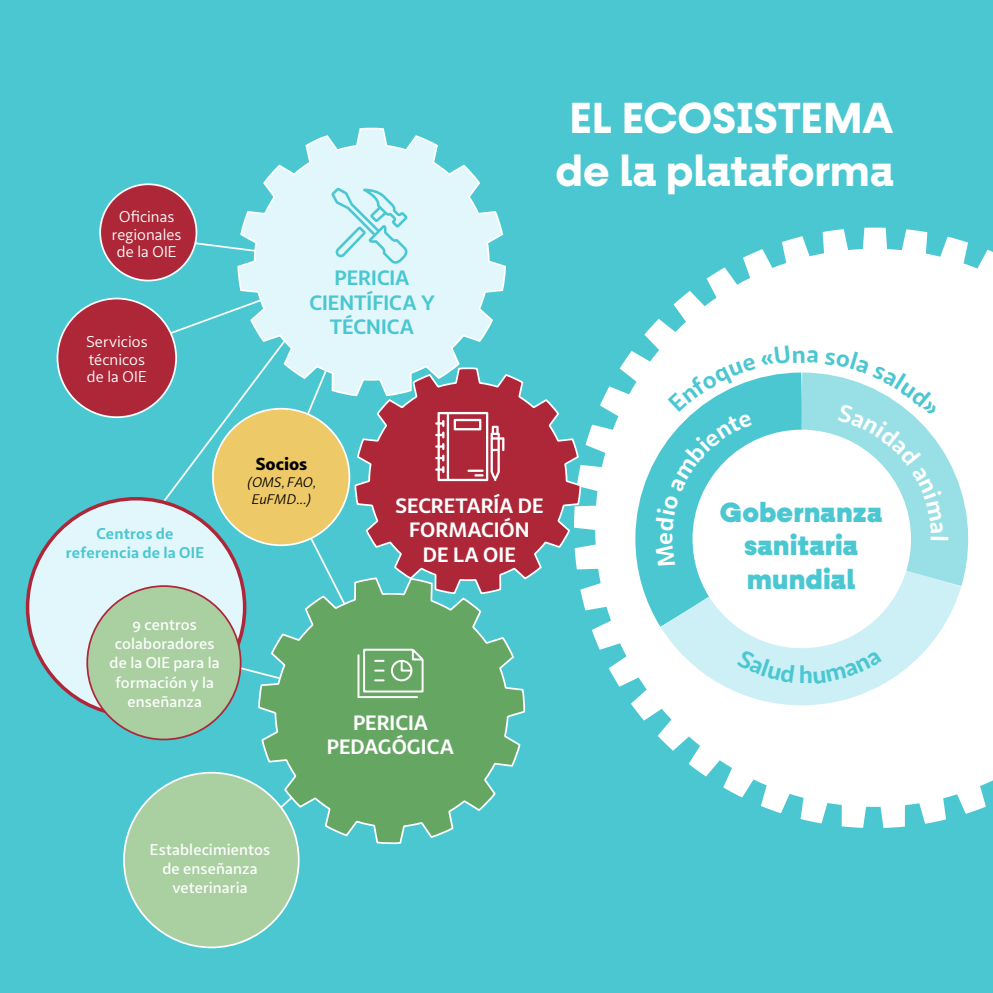
<style>
.page{position:relative;width:993px;height:993px;background:#fff}
.page>*{position:absolute;margin:0;border:0;box-sizing:border-box;transform-origin:0 0}
.t1{font:700 43.75px/52.5px "Fractul";color:#fff;text-align:center}
.t2{font:900 28px/33.6px "Fractul";letter-spacing:.005em;color:#4ac7d1;text-align:center}
.t3{font:700 24.5px "Sana Sans";color:#fff}
.t4{font:700 24.5px "Sana Sans";color:#4ac7d1}
.t5{font:700 21px/24.5px "Sana Sans";color:#fff;text-align:center}
.t6{font:700 21px/24.5px "Sana Sans";color:#4ac7d1;text-align:center}
.t7{font:900 17.5px "Sana Sans";letter-spacing:-.01em;color:#000}
.t8{font:500 15.75px/19.2px "Sana Sans";letter-spacing:.005em;color:#fff;text-align:center}
.t9{font:15.75px/17.5px "Sana Sans";letter-spacing:.005em;color:#fff}
.t10{font:700 15.75px/19.2px "Sana Sans";letter-spacing:.01em;color:#4ac7d1;text-align:center}
.t11{font:italic 14px/16.8px "Sana Sans";letter-spacing:-.02em;color:#000}
</style>
<div class="page">
<div style="left:0;top:0;width:992px;height:992px;background:#4ac7d1"></div>
<svg style="left:581px;top:227px;width:411px;height:600px;fill:#fff"></svg>
<div style="left:28px;top:498px;width:216px;height:217px;background:#e1f7fb;border-radius:50%"></div>
<svg style="left:606px;top:344px;width:138px;height:163px"></svg>
<svg style="left:606px;top:507px;width:386px;height:226px"></svg>
<svg style="left:744px;top:344px;width:248px;height:305px;background:#edf9fb"></svg>
<div style="left:124px;top:772px;width:174px;height:175px;background:#aad0a2;border-radius:50%"></div>
<div style="left:57px;top:298px;width:119px;height:119px;background:#ad2738;border-radius:50%"></div>
<div style="left:100px;top:184px;width:96px;height:96px;background:#ad2738;border-radius:50%"></div>
<div style="left:99px;top:183px;width:98px;height:98px;border:2px solid #fff;border-radius:50%"></div>
<svg style="left:193px;top:241px;width:43px;height:12px"></svg>
<svg style="left:161px;top:308px;width:172px;height:195px"></svg>
<svg style="left:239px;top:658px;width:18px;height:24px"></svg>
<svg style="left:236px;top:127px;width:270px;height:270px"></svg>
<svg style="left:331px;top:187px;width:76px;height:77px;background:#c2edf2"></svg>
<svg style="left:353px;top:366px;width:229px;height:229px"></svg>
<svg style="left:435px;top:412px;width:69px;height:69px;background:#c3636f"></svg>
<svg style="left:305px;top:529px;width:26px;height:47px"></svg>
<div style="left:213px;top:408px;width:136px;height:137px;background:#edc967;border-radius:50%"></div>
<svg style="left:257px;top:576px;width:268px;height:268px"></svg>
<svg style="left:357px;top:639px;width:66px;height:58px;background:#83b781"></svg>
<div style="left:87px;top:586px;width:153px;height:153px;background:#aad0a2;border-radius:50%"></div>
<svg style="left:655px;top:545px;width:20px;height:22px"></svg>
<div style="left:736px;top:649px;width:58px;height:33px;background:#ccf0f5"></div>
<div style="left:813px;top:650px;width:68px;height:33px;background:#ccf0f5"></div>
<svg style="left:654px;top:346px;width:163px;height:184px"></svg>
<svg style="left:824px;top:351px;width:124px;height:189px;background:#d2f1f4"></svg>
<p class="t9" style="left:112px;top:208px;width:71px;text-align:center">Oficinas regionales de la OIE</p>
<p class="t9" style="left:86px;top:333px;width:63px">Servicios técnicos de la OIE</p>
<h3 class="t6" style="left:309px;top:265px;width:127px">PERICIA<br>CIENTÍFICA Y<br>TÉCNICA</h3>
<h1 class="t1" style="left:555px;top:92px;width:339px">EL ECOSISTEMA de la plataforma</h1>
<p class="t10" style="left:66px;top:523px;width:140px">Centros de referencia de la OIE</p>
<p class="t8" style="left:110px;top:614px;width:112px">9 centros colaboradores de la OIE para la formación y la enseñanza</p>
<p class="t7" style="left:255px;top:452px;width:53px">Socios</p>
<p class="t11" style="left:247px;top:473px;width:69px">(OMS, FAO,<br>EuFMD…)</p>
<h3 class="t5" style="left:395px;top:492px;width:150px">SECRETARÍA DE<br>FORMACIÓN<br>DE LA OIE</h3>
<h3 class="t5" style="left:327px;top:709px;width:129px">PERICIA<br>PEDAGÓGICA</h3>
<h3 class="t3" style="left:648px;top:544px;width:15px;rotate:-90deg">e</h3>
<h2 class="t2" style="left:719px;top:495px;width:163px">Gobernanza sanitaria mundial</h2>
<h3 class="t4" style="left:798px;top:659px;width:16px">h</h3>
<p class="t8" style="left:150px;top:839px;width:122px">Establecimientos de enseñanza veterinaria</p>
</div>
